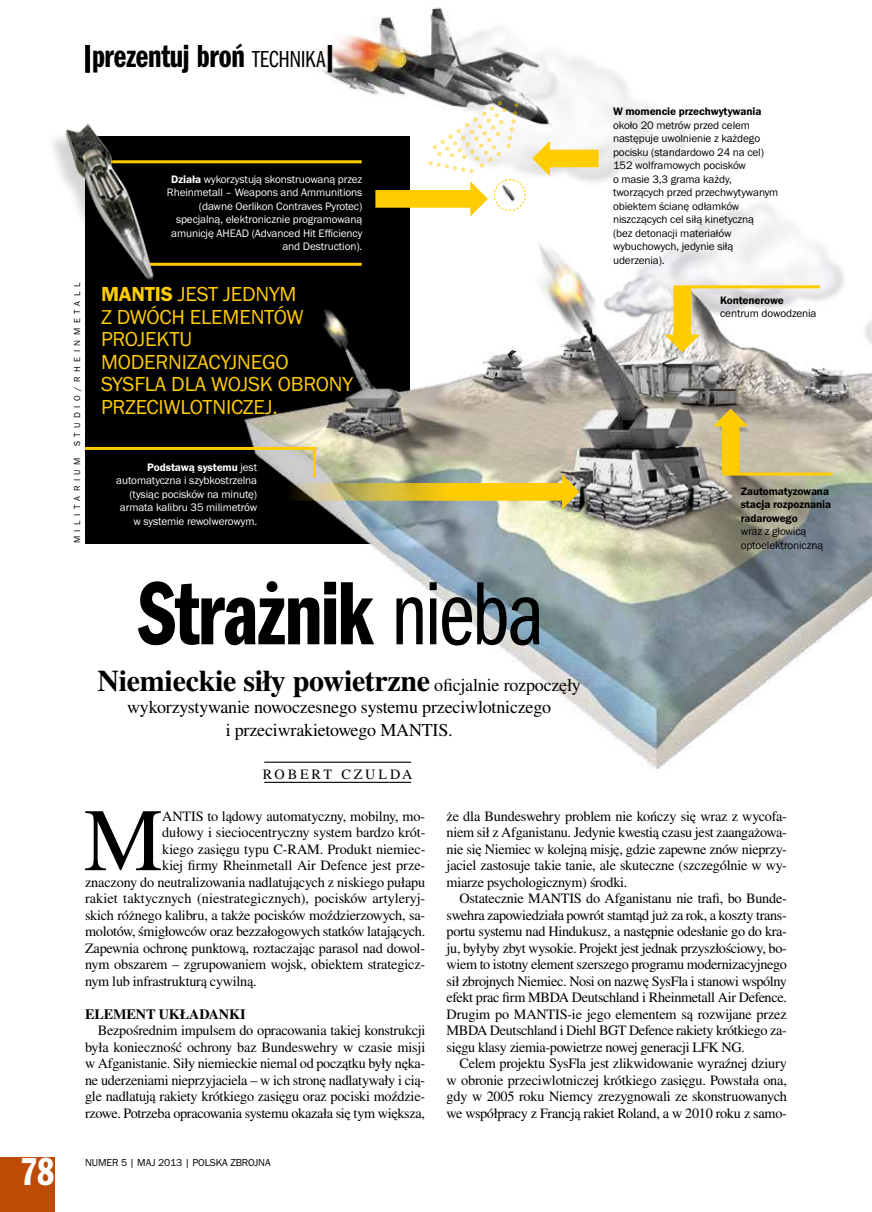
<style>
.page{position:relative;width:872px;height:1212px;background:#fff}
.page>*{position:absolute;margin:0;border:0;box-sizing:border-box;transform-origin:0 0}
.t1{font:93px "Franklin Got URWTCE Dem Com";letter-spacing:-.02em;color:#000}
.t2{font:88.95px "Nimbus Rom No 9 LCE";color:#000}
.t3{font:40.5px "Franklin Got URWTCE Dem Com";color:#fff}
.t4{font:33px "Franklin Got URWTCE Dem Com";letter-spacing:-.01em;color:#000}
.t5{font:500 30px "Nimbus Rom No 9 LCE";letter-spacing:-.01em;color:#000}
.t6{font:21px/22.5px "Franklin Got URWTCE Boo";letter-spacing:-.01em;color:#fc0}
.t7{font:21px "Franklin Got URWTCE Dem";color:#fc0}
.t8{font:18px/22.5px "Nimbus Rom No 9 LCE";letter-spacing:-.01em;color:#000}
.t9{font:14.25px/16.5px "Nimbus Rom No 9 LCE";letter-spacing:-.02em;color:#000;text-align:justify}
.t10{font:14.25px "Nimbus Rom No 9 LCE";letter-spacing:.005em;color:#000}
.t11{font:14.25px "Nimbus Rom No 9 LCE";color:#000}
.t12{font:500 14.25px "Nimbus Rom No 9 LCE";letter-spacing:-.01em;color:#000}
.t13{font:11.25px/13.5px "Franklin Got URWTCE Boo";letter-spacing:-.01em;color:#000}
.t14{font:11.25px/13.5px "Franklin Got URWTCE Boo";letter-spacing:-.01em;color:#fff;text-align:right}
.t15{font:11.25px/13.5px "Franklin Got URWTCE Dem";letter-spacing:-.01em;color:#000}
.t16{font:11.25px "Franklin Got URWTCE Dem";color:#fff}
.t17{font:10.5px "Franklin Got URWTCE Boo";letter-spacing:-.01em;color:#000}
.t18{font:9px "Franklin Got URWTCE Boo";letter-spacing:.5em;color:#000}
.s1{font-family:"Franklin Got URWTCE Boo Com";font-size:24px}
.s2{font-family:"Franklin Got URWTCE Dem"}
.s3{font-family:"Franklin Got URWTCE Boo"}
.s4{font-family:"Franklin Got URWTCE Boo Com"}
.s5{font-weight:400;font-size:18px}
</style>
<div class="page">
<div style="left:0;top:1158px;width:54px;height:54px;background:#bd4b06"></div>
<div style="left:85px;top:137px;width:325px;height:407px;background:#000"></div>
<img style="left:201px;top:7px;width:671px;height:765px">
<hr style="left:264px;top:782px;width:147px;height:1px;background:#000">
<hr style="left:264px;top:762px;width:147px;height:1px;background:#000">
<hr style="left:102px;top:160px;width:260px;height:3px;background:#fc0">
<hr style="left:85px;top:447px;width:231px;height:3px;background:#fc0">
<hr style="left:313px;top:450px;width:3px;height:27px;background:#fc0">
<hr style="left:142px;top:263px;width:220px;height:3px;background:#fc0">
<hr style="left:674px;top:285px;width:146px;height:3px;background:#fc0">
<hr style="left:722px;top:473px;width:110px;height:3px;background:#fc0">
<div style="left:46px;top:125px;width:104px;height:171px;background:#000;opacity:.17"></div>
<img style="left:49px;top:123px;width:118px;height:160px">
<img style="left:274px;top:474px;width:305px;height:36px">
<svg style="left:532px;top:141px;width:66px;height:35px"></svg>
<svg style="left:664px;top:286px;width:36px;height:66px;background:#eacf68"></svg>
<svg style="left:713px;top:409px;width:35px;height:66px;background:#ddbf4d"></svg>
<svg style="left:375px;top:101px;width:151px;height:116px"></svg>
<h3 class="t3" style="left:20px;top:1148px;width:36px">78</h3>
<h3 class="t4" style="left:80px;top:38px;width:183px">|prezentuj broń <span class="s1">TECHNIKA</span></h3>
<h3 class="t4" style="left:322px;top:38px;width:18px">|</h3>
<p class="t18" style="left:72px;top:446px;width:165px;rotate:-90deg">studi o/rh ein metall</p>
<p class="t18" style="left:72px;top:543px;width:87px;rotate:-90deg">mi litari um</p>
<p class="t14" style="left:167px;top:172px;width:197px"><span class="s2">Działa</span> wykorzystują skonstruowaną przez Rheinmetall – Weapons and Ammunitions (dawne Oerlikon Contraves Pyrotec) specjalną, elektronicznie programowaną amunicję AHEAD (Advanced Hit Efficiency and Destruction).</p>
<h3 class="t6" style="left:101px;top:283px;width:204px;text-indent:77px">jest jednym z dwóch elementów projektu modernizacyjn ego<br>SysFla dla wojsk</h3>
<h3 class="t7" style="left:101px;top:283px;width:13px">MANTIS</h3>
<h3 class="t6" style="left:278px;top:373px;width:75px">obrony</h3>
<h3 class="t6" style="left:101px;top:396px;width:113px">przeciwlotnic</h3>
<h3 class="t6" style="left:243px;top:396px;width:36px">zej.</h3>
<p class="t16" style="left:147px;top:461px;width:111px">Podstawą systemu <span class="s3">jest</span></p>
<p class="t14" style="left:116px;top:474px;width:142px">automatyczna i szybkostrzelna (tysiąc pocisków na minutę) armata kalibru 35 milimetrów w systemie rewolwerowym.</p>
<h1 class="t1" style="left:138px;top:561px;width:407px">Strażnik <span class="s4">NIEBA</span></h1>
<h3 class="t5" style="left:97px;top:662px;width:485px">Niemieckie siły powietrzne <span class="s5">oficjalnie rozpoczęły</span></h3>
<p class="t8" style="left:226px;top:696px;width:327px;text-indent:-98px">wykorzystywanie nowoczesnego systemu przeciwlotniczego i przeciwrakietowego MANTI</p>
<p class="t8" style="left:438px;top:719px;width:16px">S.</p>
<p class="t9" style="left:263px;top:766px;width:151px">Robert Cz ulda</p>
<p class="t15" style="left:613px;top:105px;width:150px">W momencie przechwytywania</p>
<p class="t13" style="left:613px;top:118px;width:167px">około 20 metrów przed celem następuje uwolnienie z każdego pocisku (standardowo 24 na cel)<br>152 wolframowych pocisków<br>o masie 3,3 grama każdy, tworzących przed przechwytywanym obiektem ścianę odłamków niszczących cel siłą kinetyczną<br>(bez detonacji materiałów wybuchowych, jedynie siłą uderzenia).</p>
<p class="t15" style="left:720px;top:293px;width:65px">Kontenerowe</p>
<p class="t13" style="left:720px;top:307px;width:98px">centrum dowodzenia</p>
<p class="t15" style="left:740px;top:484px;width:92px">Zautomatyzowana stacja rozpoznania radarowego</p>
<p class="t13" style="left:740px;top:525px;width:84px">wraz z głowicą optoelektroniczną</p>
<h2 class="t2" style="left:84px;top:788px;width:81px">M</h2>
<p class="t9" style="left:162px;top:808px;width:10px">ANTI</p>
<p class="t9" style="left:196px;top:808px;width:231px">S to lądowy automatyczny, mobilny, mo-</p>
<p class="t9" style="left:162px;top:824px;width:265px">dułowy i sieciocentryczny system bardzo krót-</p>
<p class="t9" style="left:162px;top:841px;width:265px">kiego zasięgu typu C-RAM. Produkt niemiec-</p>
<p class="t11" style="left:162px;top:857px;width:265px">kiej firmy Rheinmetall Air Defence jest prze-</p>
<p class="t9" style="left:85px;top:874px;width:342px">znaczony do neutralizowania nadlatujących z niskiego pułapu</p>
<p class="t10" style="left:85px;top:890px;width:342px">rakiet taktycznych (niestrategicznych), pocisków artyleryj-</p>
<p class="t9" style="left:85px;top:907px;width:342px">skich różnego kalibru, a także pocisków moździerzowych, sa-</p>
<p class="t9" style="left:85px;top:923px;width:342px">molotów, śmigłowców oraz bezzałogowych statków latających.</p>
<p class="t9" style="left:85px;top:940px;width:341px">Zapewnia ochronę punktową, roztaczając parasol nad dowol-</p>
<p class="t9" style="left:85px;top:956px;width:342px">nym obszarem – zgrupowaniem wojsk, obiektem strategicz-</p>
<p class="t9" style="left:85px;top:973px;width:173px">nym lub infrastrukturą cywilną.</p>
<p class="t12" style="left:85px;top:1005px;width:162px">Element układanki</p>
<p class="t9" style="left:85px;top:1022px;width:342px;text-indent:13px">Bezpośrednim impulsem do opracowania takiej konstrukcji była konieczność ochrony baz Bundeswehry w czasie misji w Afganistanie. Siły niemieckie niemal od początku były nęka&shy;ne uderzeniami nieprzyjaciela – w ich stronę nadlatywały i cią&shy;gle nadlatują rakiety krótkiego zasięgu oraz pociski moździe&shy;rzowe. Potrzeba opracowania systemu okazała się tym większa,</p>
<p class="t17" style="left:85px;top:1156px;width:187px">NUMER 5 | maj 2013 | POLSKA ZBROJNA</p>
<p class="t9" style="left:446px;top:808px;width:342px">że dla Bundeswehry problem nie kończy się wraz z wycofa-</p>
<p class="t9" style="left:446px;top:824px;width:342px">niem sił z Afganistanu. Jedynie kwestią czasu jest zaangażowa-</p>
<p class="t9" style="left:446px;top:841px;width:342px">nie się Niemiec w kolejną misję, gdzie zapewne znów nieprzy-</p>
<p class="t9" style="left:446px;top:857px;width:342px">jaciel zastosuje takie tanie, ale skuteczne (szczególnie w wy-</p>
<p class="t9" style="left:446px;top:874px;width:182px">miarze psychologicznym) środki.</p>
<p class="t9" style="left:459px;top:890px;width:91px">Ostatecznie MANTI</p>
<p class="t9" style="left:446px;top:890px;width:342px;text-indent:127px">S do Afganistanu nie trafi, bo Bunde&shy;swehra zapowiedziała powrót stamtąd już za rok, a koszty trans&shy;portu systemu nad Hindukusz, a następnie odesłanie go do kra&shy;ju, byłyby zbyt wysokie. Projekt jest jednak przyszłościowy, bo&shy;wiem to istotny element szerszego programu modernizacyjnego sił zbrojnych Niemiec. Nosi on nazwę SysFla i stanowi wspólny efekt prac firm MBDA Deutschland i Rheinmetall Air Defence.<br>Drugim po MANTI</p>
<p class="t9" style="left:446px;top:1006px;width:342px;text-indent:113px">S-ie jego elementem są rozwijane przez MBDA Deutschland i Diehl BGT Defence rakiety krótkiego za&shy;sięgu klasy ziemia-powietrze nowej generacji LFK NG.</p>
<p class="t9" style="left:446px;top:1055px;width:342px;text-indent:13px">Celem projektu SysFla jest zlikwidowanie wyraźnej dziury w obronie przeciwlotniczej krótkiego zasięgu. Powstała ona, gdy w 2005 roku Niemcy zrezygnowali ze skonstruowanych we współpracy z Francją rakiet Roland, a w 2010 roku z samo-</p>
</div>
